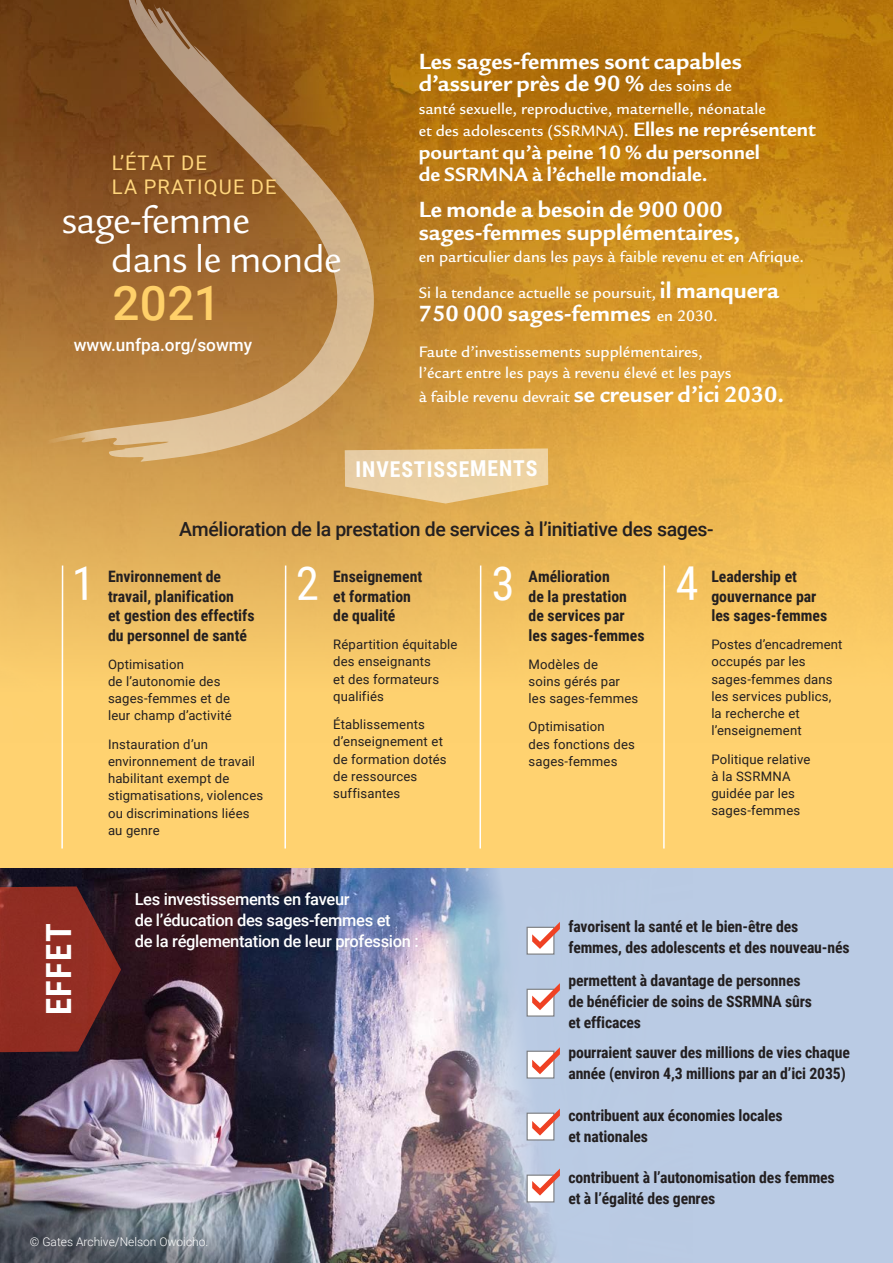
<style>
.page{position:relative;width:893px;height:1263px;background:#fff}
.page>*{position:absolute;margin:0;border:0;box-sizing:border-box;transform-origin:0 0}
.t1{font:500 47.55px "Roboto";color:#ffd069}
.tabel_heads{font:46.5px "Roboto Condensed";color:#fff}
.t2{font:40.5px "Legacy Sans ITC Std";letter-spacing:-.03em;color:#fff}
.tabel_heads-2{font:700 34.65px "Roboto Condensed";letter-spacing:.04em;color:#fff}
.t3{font:700 24px/22.5px "Legacy Sans ITC Std";color:#fff}
.tabel_heads-3{font:700 21.75px "Roboto Condensed";letter-spacing:.03em;color:#fff}
.t4{font:700 21px/22.5px "Legacy Sans ITC Std";color:#fff}
.t5{font:20.1px/23.5px "Roboto";letter-spacing:.055em;color:#ffd57c}
.t6{font:500 19.5px "Roboto";letter-spacing:-.02em;color:#231f20}
.t7{font:500 17.25px "Roboto";color:#fff}
.t8{font:500 16.5px/22.5px "Legacy Sans ITC Std";color:#fff}
.t9{font:500 16.5px/21px "Roboto";letter-spacing:-.02em;color:#fff}
.FF_headers{font:700 15.75px/19.5px "Roboto Condensed";letter-spacing:-.01em;color:#231f20}
.SOWMR_Bullets{font:13.2px/17.2px "Roboto";letter-spacing:.01em;color:#231f20}
.new_photo_caption{font:300 12px "Roboto";color:#fff}
.s1{font-weight:500;font-size:16.5px}
.s2{font-weight:700;font-size:21px}
.s3{font-weight:700;font-size:24px}
</style>
<div class="page">
<div style="left:0;top:0;width:893px;height:912px;background:#ffd270"></div>
<img style="left:0;top:586px;width:893px;height:157px">
<svg style="left:0;top:0;width:893px;height:586px;background:#cf942e"></svg>
<div style="left:0;top:868px;width:893px;height:395px;background:#bacbe4"></div>
<img style="left:0;top:868px;width:555px;height:395px">
<hr style="left:61px;top:565px;width:2px;height:283px;background:#fff">
<hr style="left:284px;top:565px;width:2px;height:283px;background:#fff">
<hr style="left:479px;top:565px;width:2px;height:283px;background:#fff">
<hr style="left:663px;top:565px;width:2px;height:283px;background:#fff">
<div style="left:527px;top:927px;width:27px;height:28px;background:#fff;border:1px solid #7e8083"></div>
<div style="left:527px;top:989px;width:27px;height:28px;background:#fff;border:1px solid #7e8083"></div>
<div style="left:527px;top:1051px;width:27px;height:27px;background:#fff;border:1px solid #7e8083"></div>
<div style="left:527px;top:1112px;width:27px;height:28px;background:#fff;border:1px solid #7e8083"></div>
<div style="left:527px;top:1174px;width:27px;height:28px;background:#fff;border:1px solid #7e8083"></div>
<svg style="left:0;top:886px;width:121px;height:166px;background:#7e2821"></svg>
<svg style="left:1px;top:0;width:373px;height:488px;background:#a47138"></svg>
<svg style="left:345px;top:448px;width:203px;height:55px;background:#e8c994"></svg>
<svg style="left:532px;top:922px;width:28px;height:27px"></svg>
<svg style="left:532px;top:983px;width:28px;height:27px"></svg>
<svg style="left:532px;top:1047px;width:28px;height:27px"></svg>
<svg style="left:532px;top:1108px;width:28px;height:27px"></svg>
<svg style="left:532px;top:1168px;width:28px;height:27px"></svg>
<img style="left:0;top:1168px;width:446px;height:95px">
<div style="left:110px;top:148px;width:170px;height:52px;background:#613809;opacity:.45"></div>
<p class="t5" style="left:112px;top:151px;width:166px">L’ÉTAT DE<br>LA PRATIQUE DE</p>
<p class="t2" style="left:61px;top:197px;width:190px">sage‑femme</p>
<p class="t2" style="left:111px;top:236px;width:232px">dans le monde</p>
<p class="t1" style="left:112px;top:269px;width:110px">2021</p>
<p class="t7" style="left:74px;top:332px;width:180px">www.unfpa.org/sowmy</p>
<p class="t3" style="left:419px;top:50px;width:325px">Les sages‑femmes sont capables d’assurer près de 90 % <span class="s1">des soins de</span></p>
<p class="t8" style="left:419px;top:98px;width:398px">santé sexuelle, reproductive, maternelle, néonatale<br>et des adolescents (SSRMNA). <span class="s2">Elles ne représentent</span></p>
<p class="t4" style="left:419px;top:141px;width:343px">pourtant qu’à peine 10 % du personnel de SSRMNA à l’échelle mondiale.</p>
<p class="t3" style="left:419px;top:199px;width:323px">Le monde a besoin de 900 000 sages‑femmes supplémentaires,</p>
<p class="t8" style="left:419px;top:246px;width:387px">en particulier dans les pays à faible revenu et en Afrique.</p>
<p class="t8" style="left:419px;top:282px;width:362px">Si la tendance actuelle se poursuit, <span class="s3">il manquera</span></p>
<p class="t3" style="left:419px;top:302px;width:300px">750 000 sages‑femmes <span class="s1">en 2030.</span></p>
<p class="t8" style="left:419px;top:341px;width:314px;line-height:21px">Faute d’investissements supplémentaires, l’écart entre les pays à revenu élevé et les pays</p>
<p class="t8" style="left:419px;top:386px;width:367px">à faible revenu devrait <span class="s3">se creuser d’ici 2030.</span></p>
<p class="tabel_heads-3" style="left:355px;top:454px;width:184px">INVESTISSEMENTS</p>
<p class="t6" style="left:179px;top:516px;width:536px">Amélioration de la prestation de services à l’initiative des sages-</p>
<p class="tabel_heads" style="left:72px;top:551px;width:25px">1</p>
<p class="tabel_heads" style="left:296px;top:551px;width:25px">2</p>
<p class="tabel_heads" style="left:492px;top:551px;width:25px">3</p>
<p class="tabel_heads" style="left:676px;top:551px;width:25px">4</p>
<p class="FF_headers" style="left:529px;top:566px;width:117px">Amélioration<br>de la prestation de services par les sages‑femmes</p>
<p class="SOWMR_Bullets" style="left:529px;top:655px;width:111px">Modèles de<br>soins gérés par les sages‑femmes</p>
<p class="SOWMR_Bullets" style="left:529px;top:717px;width:108px">Optimisation<br>des fonctions des sages‑femmes</p>
<p class="FF_headers" style="left:108px;top:566px;width:148px">Environnement de travail, planification<br>et gestion des effectifs du personnel de santé</p>
<p class="SOWMR_Bullets" style="left:108px;top:655px;width:125px">Optimisation<br>de l’autonomie des sages‑femmes et de leur champ d’activité</p>
<p class="SOWMR_Bullets" style="left:108px;top:735px;width:157px">Instauration d’un environnement de travail habilitant exempt de stigmatisations, violences ou discriminations liées au genre</p>
<p class="FF_headers" style="left:333px;top:566px;width:91px">Enseignement et formation de qualité</p>
<p class="SOWMR_Bullets" style="left:333px;top:635px;width:126px">Répartition équitable des enseignants<br>et des formateurs qualifiés</p>
<p class="SOWMR_Bullets" style="left:333px;top:715px;width:115px">Établissements d’enseignement et de formation dotés de ressources suffisantes</p>
<p class="FF_headers" style="left:711px;top:566px;width:117px">Leadership et gouvernance par les sages‑femmes</p>
<p class="SOWMR_Bullets" style="left:711px;top:635px;width:133px">Postes d’encadrement occupés par les sages‑femmes dans les services publics, la recherche et l’enseignement</p>
<p class="SOWMR_Bullets" style="left:711px;top:750px;width:101px">Politique relative à la SSRMNA guidée par les sages‑femmes</p>
<p class="tabel_heads-2" style="left:34px;top:1015px;width:93px;rotate:-90deg">EFFET</p>
<p class="t9" style="left:135px;top:888px;width:286px">Les investissements en faveur<br>de l’éducation des sages‑femmes et<br>de la réglementation de leur profession :</p>
<p class="new_photo_caption" style="left:30px;top:1233px;width:180px">© Gates Archive/Nelson Owoicho.</p>
<p class="FF_headers" style="left:568px;top:916px;width:283px;line-height:21px">favorisent la santé et le bien-être des femmes, des adolescents et des nouveau-nés</p>
<p class="FF_headers" style="left:568px;top:970px;width:245px;line-height:21px">permettent à davantage de personnes de bénéficier de soins de SSRMNA sûrs et efficaces</p>
<p class="FF_headers" style="left:568px;top:1041px;width:283px;line-height:21px">pourraient sauver des millions de vies chaque année (environ 4,3 millions par an d’ici 2035)</p>
<p class="FF_headers" style="left:568px;top:1104px;width:216px;line-height:21px">contribuent aux économies locales et nationales</p>
<p class="FF_headers" style="left:568px;top:1166px;width:268px;line-height:21px">contribuent à l’autonomisation des femmes et à l’égalité des genres</p>
</div>
